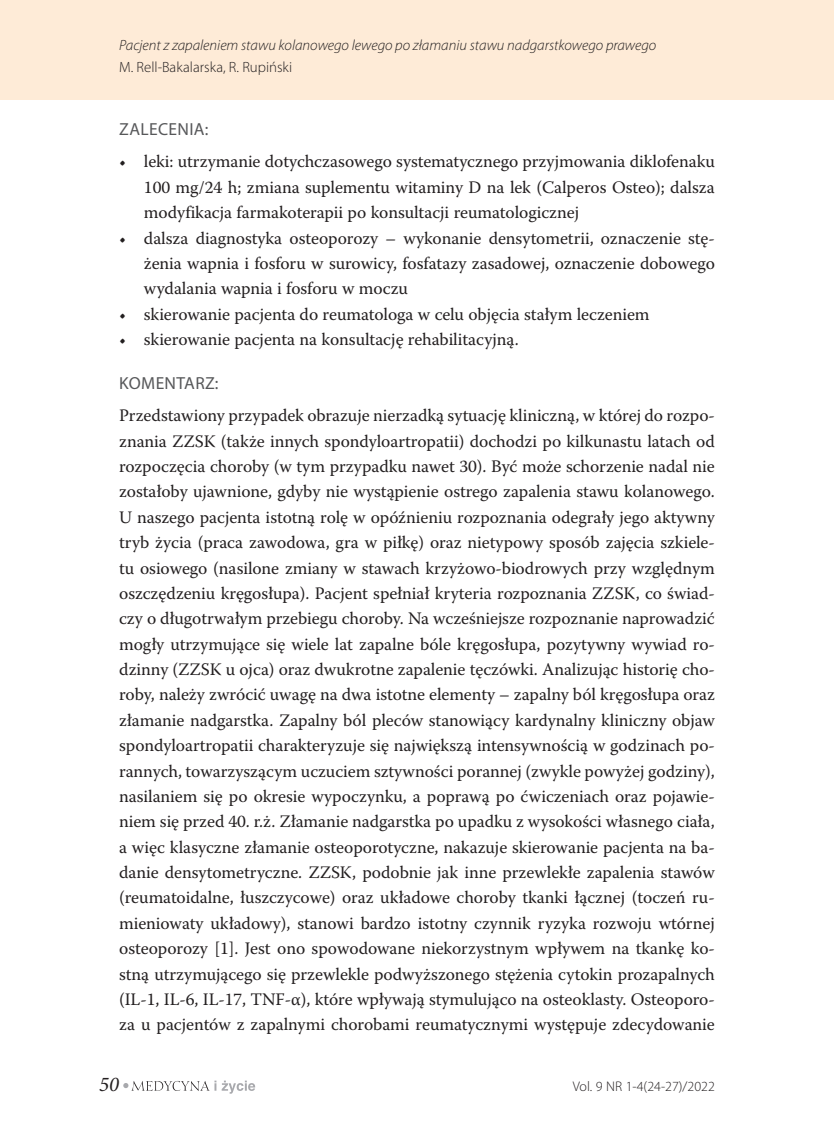
<style>
.page{position:relative;width:834px;height:1141px;background:#fff}
.page>*{position:absolute;margin:0;border:0;box-sizing:border-box;transform-origin:0 0}
.t1{font:italic 21px "Minion Pro";color:#231f20}
.t2{font:17.5px/25.4px "Warnock Pro";letter-spacing:-.005em;color:#231f20;text-align:justify}
.t3{font:17.5px "Myriad Pro";letter-spacing:.02em;color:#57585a}
.t4{font:italic 300 14.88px "Myriad Pro";color:#231f20}
.t5{font:300 14.88px "Myriad Pro";color:#231f20}
.t6{font:300 14px "Myriad Pro";color:#231f20}
</style>
<div class="page">
<svg style="left:123px;top:1081px;width:93px;height:10px"></svg>
<svg style="left:222px;top:1081px;width:33px;height:13px"></svg>
<div style="left:0;top:0;width:833px;height:99px;background:#feebd7"></div>
<p class="t4" style="left:119px;top:36px;width:538px">Pacjent z zapaleniem stawu kolanowego lewego po złamaniu stawu nadgarstkowego prawego</p>
<p class="t5" style="left:119px;top:58px;width:175px">M. Rell-Bakalarska, R. Rupiński</p>
<p class="t3" style="left:119px;top:118px;width:91px">ZALECENIA:</p>
<p class="t2" style="left:144px;top:149px;width:572px;text-indent:-25px">• leki: utrzymanie dotychczasowego systematycznego przyjmowania diklofenaku 100 mg/24 h; zmiana suplementu witaminy D na lek (Calperos Osteo); dalsza modyfikacja farmakoterapii po konsultacji reumatologicznej</p>
<p class="t2" style="left:144px;top:225px;width:572px;text-indent:-25px">• dalsza diagnostyka osteoporozy – wykonanie densytometrii, oznaczenie stę&shy;żenia wapnia i fosforu w surowicy, fosfatazy zasadowej, oznaczenie dobowego wydalania wapnia i fosforu w moczu</p>
<p class="t2" style="left:119px;top:301px;width:532px">• skierowanie pacjenta do reumatologa w celu objęcia stałym leczeniem</p>
<p class="t2" style="left:119px;top:326px;width:401px">• skierowanie pacjenta na konsultację rehabilitacyjną.</p>
<p class="t3" style="left:119px;top:372px;width:101px">KOMENTARZ:</p>
<p class="t2" style="left:119px;top:403px;width:597px">Przedstawiony przypadek obrazuje nierzadką sytuację kliniczną, w której do rozpo&shy;znania ZZSK (także innych spondyloartropatii) dochodzi po kilkunastu latach od rozpoczęcia choroby (w tym przypadku nawet 30). Być może schorzenie nadal nie zostałoby ujawnione, gdyby nie wystąpienie ostrego zapalenia stawu kolanowego.<br>U naszego pacjenta istotną rolę w opóźnieniu rozpoznania odegrały jego aktywny tryb życia (praca zawodowa, gra w piłkę) oraz nietypowy sposób zajęcia szkiele&shy;tu osiowego (nasilone zmiany w stawach krzyżowo-biodrowych przy względnym oszczędzeniu kręgosłupa). Pacjent spełniał kryteria rozpoznania ZZSK, co świad&shy;czy o długotrwałym przebiegu choroby. Na wcześniejsze rozpoznanie naprowadzić mogły utrzymujące się wiele lat zapalne bóle kręgosłupa, pozytywny wywiad ro&shy;dzinny (ZZSK u ojca) oraz dwukrotne zapalenie tęczówki. Analizując historię cho&shy;roby, należy zwrócić uwagę na dwa istotne elementy – zapalny ból kręgosłupa oraz złamanie nadgarstka. Zapalny ból pleców stanowiący kardynalny kliniczny objaw spondyloartropatii charakteryzuje się największą intensywnością w godzinach po&shy;rannych, towarzyszącym uczuciem sztywności porannej (zwykle powyżej godziny), nasilaniem się po okresie wypoczynku, a poprawą po ćwiczeniach oraz pojawie&shy;niem się przed 40. r.ż. Złamanie nadgarstka po upadku z wysokości własnego ciała, a więc klasyczne złamanie osteoporotyczne, nakazuje skierowanie pacjenta na ba&shy;danie densytometryczne. ZZSK, podobnie jak inne przewlekłe zapalenia stawów (reumatoidalne, łuszczycowe) oraz układowe choroby tkanki łącznej (toczeń ru&shy;mieniowaty układowy), stanowi bardzo istotny czynnik ryzyka rozwoju wtórnej osteoporozy [1]. Jest ono spowodowane niekorzystnym wpływem na tkankę ko&shy;stną utrzymującego się przewlekle podwyższonego stężenia cytokin prozapalnych (IL-1, IL-6, IL-17, TNF-α), które wpływają stymulująco na osteoklasty. Osteoporo&shy;za u pacjentów z zapalnymi chorobami reumatycznymi występuje zdecydowanie</p>
<p class="t1" style="left:99px;top:1070px;width:22px">50</p>
<p class="t6" style="left:572px;top:1078px;width:143px">Vol. 9 NR 1-4(24-27)/2022</p>
</div>
